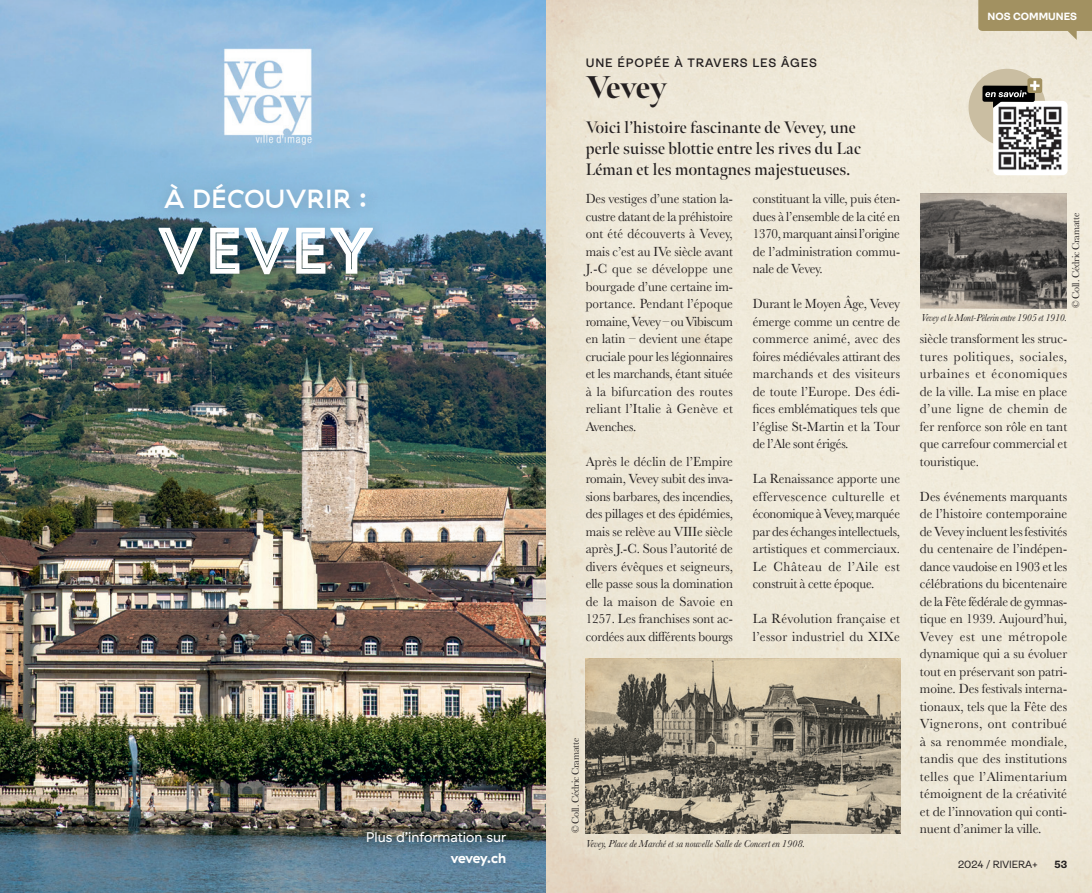
<style>
.page{position:relative;width:1092px;height:893px;background:#fff}
.page>*{position:absolute;margin:0;border:0;box-sizing:border-box;transform-origin:0 0}
.t1{font:65.62px "Intro Inline";letter-spacing:.005em;color:#fff}
.t2{font:800 31.5px "Meno Banner";letter-spacing:-.02em;color:#231f20}
.t3{font:500 26.25px "GT Haptik";letter-spacing:.025em;color:#fff}
.t4{font:600 16.62px/21px "Meno Banner";letter-spacing:.01em;color:#231f20}
.t5{font:14px "GT Haptik";color:#fff}
.t6{font:700 14px "GT Haptik";letter-spacing:-.03em;color:#fff}
.t7{font:13.65px/17.5px "Baskerville";color:#231f20;text-align:justify;scale:.95 1}
.t8{font:13.65px/17.5px "Baskerville";color:#231f20;text-align:justify;scale:.96 1}
.t9{font:13.65px/17.5px "Baskerville";letter-spacing:.02em;color:#231f20;scale:.96 1}
.t10{font:600 12.25px "Ambit";letter-spacing:.075em;color:#231f20}
.t11{font:italic 10.5px "Baskerville";letter-spacing:-.005em;color:#231f20}
.t12{font:10.5px "Baskerville";letter-spacing:-.015em;color:#231f20;scale:.95 1}
.t13{font:italic 10.5px "Baskerville";letter-spacing:-.005em;color:#231f20;scale:.95 1}
.t14{font:10.5px "Ambit";color:#231f20}
.t15{font:700 10.5px "Ambit";color:#fff}
.t16{font:700 10.5px "Ambit";color:#231f20}
</style>
<div class="page">
<img style="left:546px;top:0;width:545px;height:893px">
<img style="left:585px;top:658px;width:315px;height:175px">
<img style="left:920px;top:193px;width:146px;height:115px">
<div style="left:968px;top:69px;width:77px;height:77px;background:#cabea2;border-radius:50%"></div>
<div style="left:993px;top:101px;width:74px;height:74px;background:#fff;border-radius:5px"></div>
<img style="left:998px;top:106px;width:64px;height:64px">
<div style="left:982px;top:86px;width:52px;height:16px;background:#000001;border-radius:2px"></div>
<div style="left:1027px;top:78px;width:15px;height:15px;background:#a29161;border-radius:2px"></div>
<svg style="left:985px;top:81px;width:54px;height:27px"></svg>
<svg style="left:978px;top:0;width:113px;height:40px;background:#b2a37a"></svg>
<img style="left:0;top:0;width:546px;height:893px">
<img style="left:148px;top:174px;width:240px;height:116px">
<img style="left:358px;top:823px;width:160px;height:55px">
<img style="left:222px;top:41px;width:91px;height:117px">
<h3 class="t3" style="left:164px;top:183px;width:205px">À DÉCOUVRIR :</h3>
<h1 class="t1" style="left:158px;top:211px;width:217px">VEVEY</h1>
<p class="t5" style="left:366px;top:829px;width:141px">Plus d’information sur</p>
<p class="t6" style="left:451px;top:849px;width:57px">vevey.ch</p>
<p class="t10" style="left:585px;top:56px;width:233px">UNE ÉPOPÉE À TRAVERS LES ÂGES</p>
<h2 class="t2" style="left:585px;top:67px;width:83px">Vevey</h2>
<p class="t4" style="left:585px;top:117px;width:276px">Voici l’histoire fascinante de Vevey, une perle suisse blottie entre les rives du Lac<br>Léman et les montagnes majestueuses.</p>
<p class="t7" style="left:585px;top:190px;width:156px">Des vestiges d’une station la&shy;custre datant de la préhistoire ont été découverts à Vevey, mais c’est au IVe siècle avant J.-C que se développe une bourgade d’une certaine im&shy;portance. Pendant l’époque romaine, Vevey – ou Vibiscum en latin – devient une étape cruciale pour les légionnaires et les marchands, étant située à la bifurcation des routes reliant l’Italie à Genève et Avenches.</p>
<p class="t7" style="left:585px;top:453px;width:156px">Après le déclin de l’Empire romain, Vevey subit des inva&shy;sions barbares, des incendies, des pillages et des épidémies, mais se relève au VIIIe siècle après J.-C. Sous l’autorité de divers évêques et seigneurs, elle passe sous la domination de la maison de Savoie en 1257. Les franchises sont ac&shy;cordées aux différents bourgs</p>
<p class="t7" style="left:752px;top:190px;width:156px">constituant la ville, puis éten&shy;dues à l’ensemble de la cité en 1370, marquant ainsi l’origine de l’administration commu&shy;nale de Vevey.</p>
<p class="t7" style="left:752px;top:295px;width:156px">Durant le Moyen Âge, Vevey émerge comme un centre de commerce animé, avec des foires médiévales attirant des marchands et des visiteurs de toute l’Europe. Des édi&shy;fices emblématiques tels que l’église St-Martin et la Tour de l’Ale sont érigés.</p>
<p class="t7" style="left:752px;top:470px;width:156px">La Renaissance apporte une effervescence culturelle et économique à Vevey, marquée par des échanges intellectuels, artistiques et commerciaux.<br>Le Château de l’Aile est construit à cette époque.</p>
<p class="t9" style="left:752px;top:610px;width:155px">La Révolution française et l’essor industriel du XIXe</p>
<p class="t12" style="left:568px;top:833px;width:102px;rotate:-90deg">© Coll. Cédric Cramatte</p>
<p class="t11" style="left:585px;top:837px;width:221px">Vevey, Place de Marché et sa nouvelle Salle de Concert en 1908.</p>
<p class="t15" style="left:987px;top:11px;width:91px">NOS COMMUNES</p>
<p class="t12" style="left:1068px;top:308px;width:102px;rotate:-90deg">© Coll. Cédric Cramatte</p>
<p class="t13" style="left:921px;top:310px;width:155px">Vevey et le Mont-Pèlerin entre 1905 et 1910.</p>
<p class="t8" style="left:919px;top:330px;width:155px">siècle transforment les struc&shy;tures politiques, sociales, urbaines et économiques de la ville. La mise en place d’une ligne de chemin de fer renforce son rôle en tant que carrefour commercial et touristique.</p>
<p class="t8" style="left:919px;top:488px;width:155px">Des événements marquants de l’histoire contemporaine de Vevey incluent les festivités du centenaire de l’indépen&shy;dance vaudoise en 1903 et les célébrations du bicentenaire de la Fête fédérale de gymnas&shy;tique en 1939. Aujourd’hui, Vevey est une métropole dynamique qui a su évoluer tout en préservant son patri&shy;moine. Des festivals interna&shy;tionaux, tels que la Fête des Vignerons, ont contribué à sa renommée mondiale, tandis que des institutions telles que l’Alimentarium témoignent de la créativité et de l’innovation qui conti&shy;nuent d’animer la ville.</p>
<p class="t14" style="left:957px;top:859px;width:81px">2024 / RIVIERA+</p>
<p class="t16" style="left:1054px;top:859px;width:14px">53</p>
</div>
